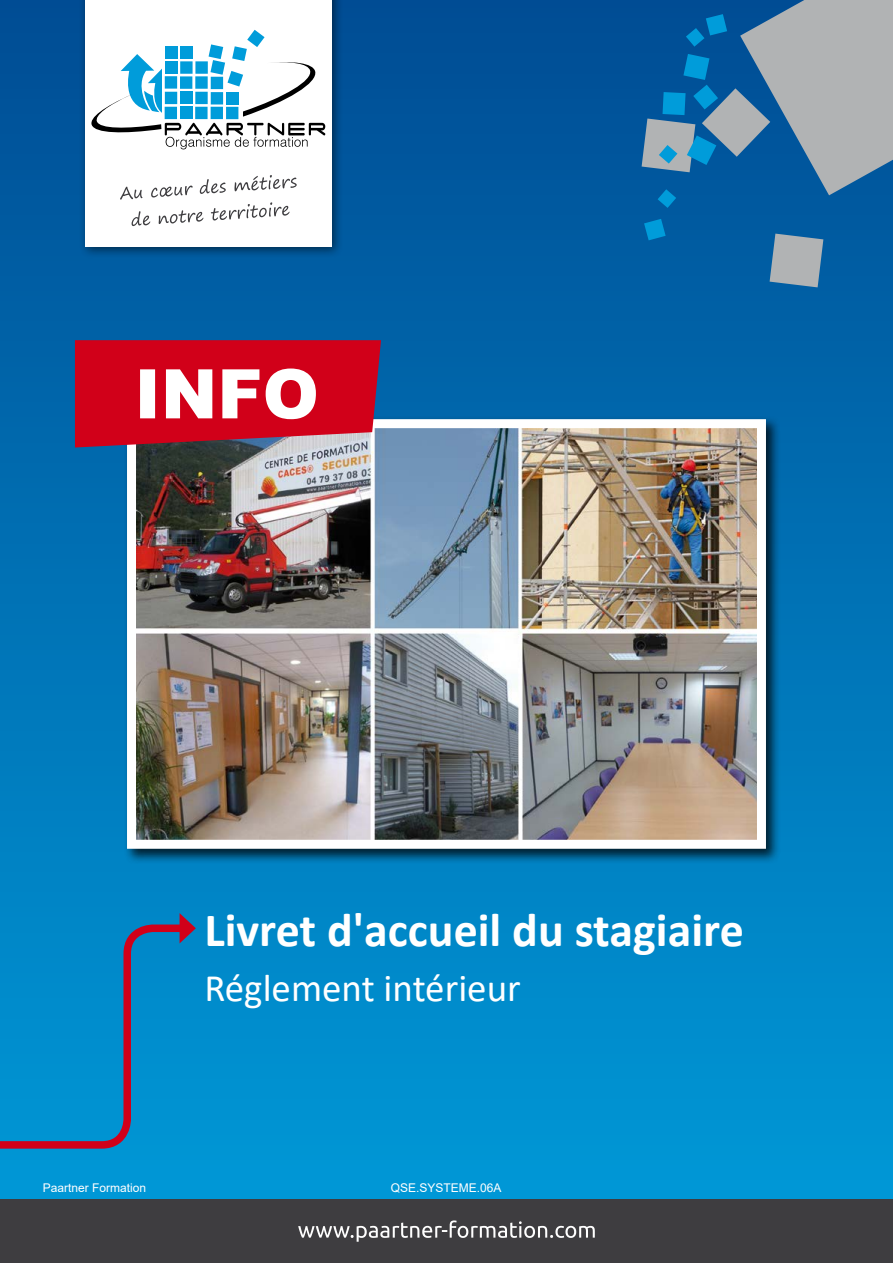
<style>
.page{position:relative;width:893px;height:1263px;background:#fff}
.page>*{position:absolute;margin:0;border:0;box-sizing:border-box;transform-origin:0 0}
.t1{font:700 48px "Calibri";color:#fff}
.t2{font:39px "Calibri";color:#fff}
.t3{font:12px "Arial";color:#fff}
</style>
<div class="page">
<div style="left:0;top:0;width:893px;height:1263px;background:linear-gradient(to bottom,#004c94,#009cda)"></div>
<svg style="left:770px;top:234px;width:53px;height:53px;background:#93a4b0"></svg>
<svg style="left:644px;top:219px;width:22px;height:21px"></svg>
<svg style="left:642px;top:0;width:251px;height:208px;background:#5484a9"></svg>
<div style="left:79px;top:0;width:265px;height:259px;background:#000;opacity:.5"></div>
<div style="left:85px;top:0;width:247px;height:247px;background:#fff"></div>
<svg style="left:91px;top:30px;width:234px;height:119px"></svg>
<svg style="left:120px;top:175px;width:177px;height:51px"></svg>
<svg style="left:0;top:913px;width:196px;height:239px;background:#0d84c1"></svg>
<div style="left:0;top:1199px;width:893px;height:64px;background:#3e3d40"></div>
<svg style="left:298px;top:1220px;width:297px;height:22px"></svg>
<div style="left:124px;top:416px;width:657px;height:448px;background:#000;opacity:.75"></div>
<img style="left:137px;top:429px;width:619px;height:410px">
<div style="left:127px;top:419px;width:639px;height:430px;border:9px solid #fff"></div>
<svg style="left:75px;top:340px;width:306px;height:107px"></svg>
<h1 class="t1" style="left:204px;top:896px;width:541px">Livret d'accueil du stagiaire</h1>
<h2 class="t2" style="left:204px;top:961px;width:318px">Réglement intérieur</h2>
<p class="t3" style="left:43px;top:1179px;width:105px">Paartner Formation</p>
<p class="t3" style="left:391px;top:1179px;width:112px">QSE.SYSTEME.06A</p>
</div>
